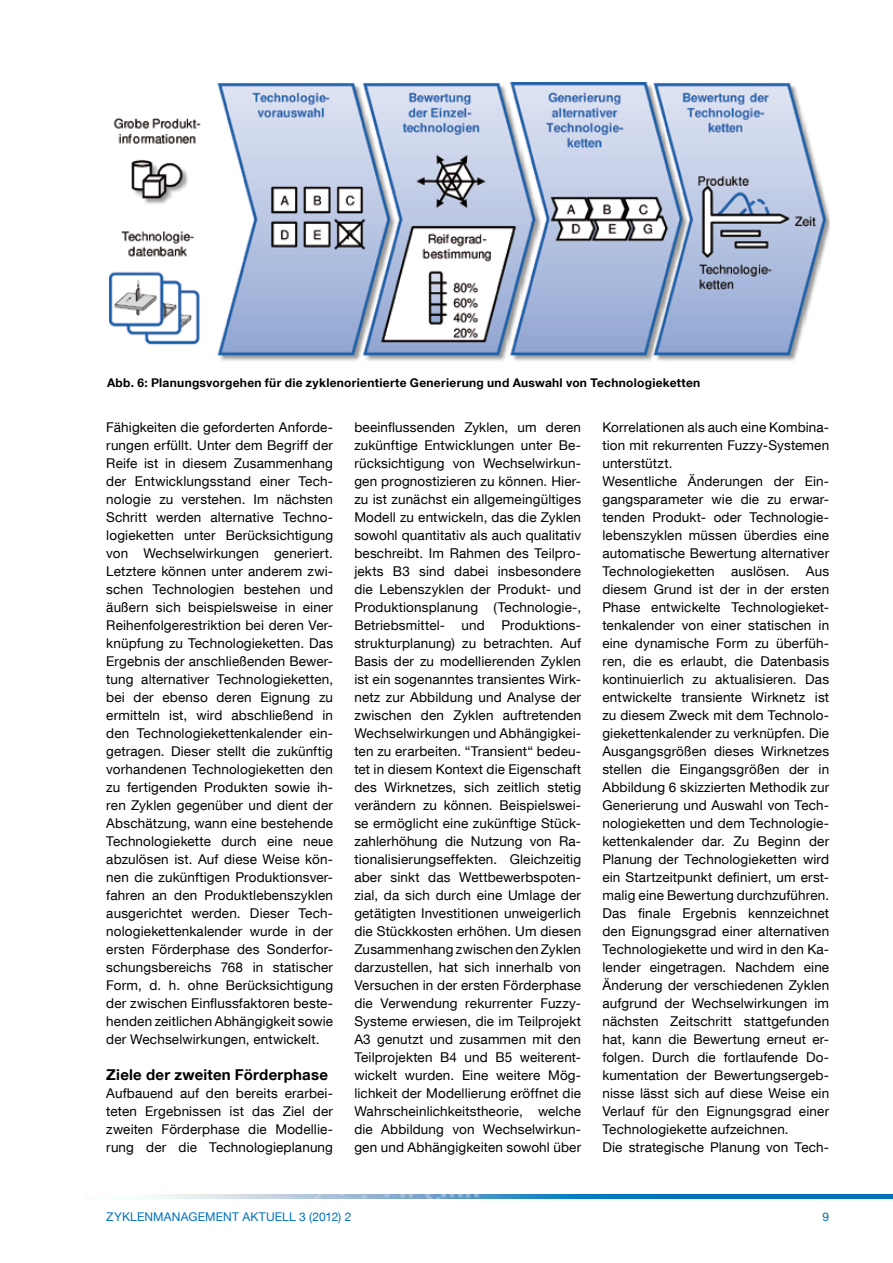
<style>
.page{position:relative;width:893px;height:1263px;background:#fff}
.page>*{position:absolute;margin:0;border:0;box-sizing:border-box;transform-origin:0 0}
.t1{font:700 15px "TUM Neue Helvetica";letter-spacing:.015em;color:#000}
.t2{font:13.5px/18px "TUM Neue Helvetica";letter-spacing:.01em;color:#000;text-align:justify}
.t3{font:700 12px "TUM Neue Helvetica";letter-spacing:.025em;color:#000}
.t4{font:12px "TUM Neue Helvetica";color:#0072ba}
</style>
<div class="page">
<img style="left:110px;top:83px;width:719px;height:278px">
<img style="left:85px;top:1194px;width:808px;height:5px">
<p class="t3" style="left:107px;top:375px;width:595px">Abb. 6: Planungsvorgehen für die zyklenorientierte Generierung und Auswahl von Technologieketten</p>
<p class="t2" style="left:106px;top:418px;width:228px">Fähigkeiten die geforderten Anforde&shy;rungen erfüllt. Unter dem Begriff der Reife ist in diesem Zusammenhang der Entwicklungsstand einer Tech&shy;nologie zu verstehen. Im nächsten Schritt werden alternative Techno&shy;logieketten unter Berücksichtigung von Wechselwirkungen generiert.<br>Letztere können unter anderem zwi&shy;schen Technologien bestehen und äußern sich beispielsweise in einer Reihenfolgerestriktion bei deren Ver&shy;knüpfung zu Technologieketten. Das Ergebnis der anschließenden Bewer&shy;tung alternativer Technologieketten, bei der ebenso deren Eignung zu ermitteln ist, wird abschließend in den Technologiekettenkalender ein&shy;getragen. Dieser stellt die zukünftig vorhandenen Technologieketten den zu fertigenden Produkten sowie ih&shy;ren Zyklen gegenüber und dient der Abschätzung, wann eine bestehende Technologiekette durch eine neue abzulösen ist. Auf diese Weise kön&shy;nen die zukünftigen Produktionsver&shy;fahren an den Produktlebenszyklen ausgerichtet werden. Dieser Tech&shy;nologiekettenkalender wurde in der ersten Förderphase des Sonderfor&shy;schungsbereichs 768 in statischer Form, d. h. ohne Berücksichtigung der zwischen Einflussfaktoren beste&shy;henden zeitlichen Abhängigkeit sowie der Wechselwirkungen, entwickelt.</p>
<p class="t1" style="left:106px;top:1065px;width:223px">Ziele der zweiten Förderphase</p>
<p class="t2" style="left:106px;top:1084px;width:228px">Aufbauend auf den bereits erarbei&shy;teten Ergebnissen ist das Ziel der zweiten Förderphase die Modellie&shy;rung der die Technologieplanung</p>
<p class="t2" style="left:354px;top:418px;width:228px">beeinflussenden Zyklen, um deren zukünftige Entwicklungen unter Be&shy;rücksichtigung von Wechselwirkun&shy;gen prognostizieren zu können. Hier&shy;zu ist zunächst ein allgemeingültiges Modell zu entwickeln, das die Zyklen sowohl quantitativ als auch qualitativ beschreibt. Im Rahmen des Teilpro&shy;jekts B3 sind dabei insbesondere die Lebenszyklen der Produkt- und Produktionsplanung (Technologie-, Betriebsmittel- und Produktions&shy;strukturplanung) zu betrachten. Auf Basis der zu modellierenden Zyklen ist ein sogenanntes transientes Wirk&shy;netz zur Abbildung und Analyse der zwischen den Zyklen auftretenden Wechselwirkungen und Abhängigkei&shy;ten zu erarbeiten. “Transient“ bedeu&shy;tet in diesem Kontext die Eigenschaft des Wirknetzes, sich zeitlich stetig verändern zu können. Beispielswei&shy;se ermöglicht eine zukünftige Stück&shy;zahlerhöhung die Nutzung von Ra&shy;tionalisierungseffekten. Gleichzeitig aber sinkt das Wettbewerbspoten&shy;zial, da sich durch eine Umlage der getätigten Investitionen unweigerlich die Stückkosten erhöhen. Um diesen Zusammenhang zwischen den Zyklen darzustellen, hat sich innerhalb von Versuchen in der ersten Förderphase die Verwendung rekurrenter Fuzzy-Systeme erwiesen, die im Teilprojekt A3 genutzt und zusammen mit den Teilprojekten B4 und B5 weiterent&shy;wickelt wurden. Eine weitere Mög&shy;lichkeit der Modellierung eröffnet die Wahrscheinlichkeitstheorie, welche die Abbildung von Wechselwirkun&shy;gen und Abhängigkeiten sowohl über</p>
<p class="t2" style="left:602px;top:418px;width:228px;text-align:left">Korrelationen als auch eine Kombina&shy;tion mit rekurrenten Fuzzy-Systemen unterstützt.<br>Wesentliche Änderungen der Ein&shy;gangsparameter wie die zu erwar&shy;tenden Produkt- oder Technologie&shy;lebenszyklen müssen überdies eine automatische Bewertung alternativer Technologieketten auslösen. Aus diesem Grund ist der in der ersten Phase entwickelte Technologieket&shy;tenkalender von einer statischen in eine dynamische Form zu überfüh&shy;ren, die es erlaubt, die Datenbasis kontinuierlich zu aktualisieren. Das entwickelte transiente Wirknetz ist zu diesem Zweck mit dem Technolo&shy;giekettenkalender zu verknüpfen. Die Ausgangsgrößen dieses Wirknetzes stellen die Eingangsgrößen der in Abbildung 6 skizzierten Methodik zur Generierung und Auswahl von Tech&shy;nologieketten und dem Technologie&shy;kettenkalender dar. Zu Beginn der Planung der Technologieketten wird ein Startzeitpunkt definiert, um erst&shy;malig eine Bewertung durchzuführen.<br>Das finale Ergebnis kennzeichnet den Eignungsgrad einer alternativen Technologiekette und wird in den Ka&shy;lender eingetragen. Nachdem eine Änderung der verschiedenen Zyklen aufgrund der Wechselwirkungen im nächsten Zeitschritt stattgefunden hat, kann die Bewertung erneut er&shy;folgen. Durch die fortlaufende Do&shy;kumentation der Bewertungsergeb&shy;nisse lässt sich auf diese Weise ein Verlauf für den Eignungsgrad einer Technologiekette aufzeichnen.<br>Die strategische Planung von Tech-</p>
<p class="t4" style="left:106px;top:1209px;width:25px">Zyklenmanagement</p>
<p class="t4" style="left:242px;top:1209px;width:9px">aktuell</p>
<p class="t4" style="left:299px;top:1209px;width:54px">3 (2012) 2</p>
<p class="t4" style="left:822px;top:1209px;width:8px">9</p>
</div>
